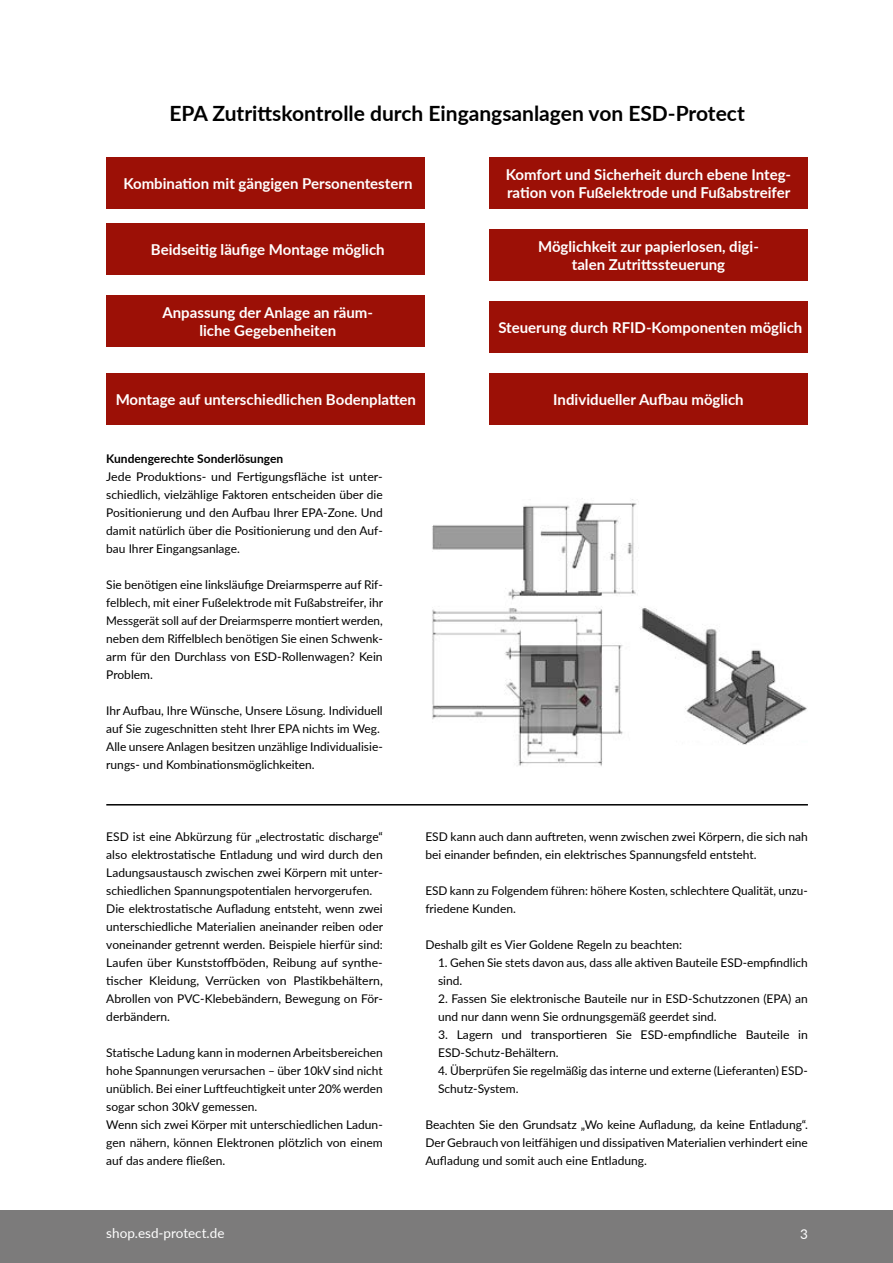
<style>
.page{position:relative;width:893px;height:1263px;background:#fff}
.page>*{position:absolute;margin:0;border:0;box-sizing:border-box;transform-origin:0 0}
.t1{font:700 21px "Lato";color:#000}
.t2{font:700 15px/18px "Lato";color:#fff;text-align:center}
.t3{font:13.5px "Lato";color:#fff}
.t4{font:12px/18px "Lato";color:#000}
.t5{font:700 12px "Lato";color:#000}
</style>
<div class="page">
<div style="left:0;top:1210px;width:893px;height:53px;background:#7c7b7b"></div>
<hr style="left:106px;top:804px;width:702px;height:1px;background:#000">
<div style="left:106px;top:157px;width:319px;height:51px;background:#9c1006"></div>
<div style="left:106px;top:373px;width:319px;height:51px;background:#9c1006"></div>
<div style="left:106px;top:224px;width:319px;height:51px;background:#9c1006"></div>
<div style="left:489px;top:157px;width:319px;height:51px;background:#9c1006"></div>
<div style="left:106px;top:296px;width:319px;height:51px;background:#9c1006"></div>
<div style="left:489px;top:229px;width:319px;height:51px;background:#9c1006"></div>
<div style="left:489px;top:301px;width:319px;height:51px;background:#9c1006"></div>
<div style="left:489px;top:373px;width:319px;height:51px;background:#9c1006"></div>
<img style="left:432px;top:498px;width:375px;height:268px">
<svg style="left:668px;top:745px;width:139px;height:21px"></svg>
<h1 class="t1" style="left:169px;top:98px;width:577px">EPA Zutrittskontrolle durch Eingangsanlagen von ESD-Protect</h1>
<p class="t2" style="left:123px;top:173px;width:291px">Kombination mit gängigen Personentestern</p>
<p class="t2" style="left:151px;top:240px;width:235px">Beidseitig läufige Montage möglich</p>
<p class="t2" style="left:162px;top:303px;width:212px">Anpassung der Anlage an räum&shy;liche Gegebenheiten</p>
<p class="t2" style="left:116px;top:389px;width:302px">Montage auf unterschiedlichen Bodenplatten</p>
<p class="t5" style="left:106px;top:450px;width:179px">Kundengerechte Sonderlösungen</p>
<p class="t4" style="left:106px;top:467px;width:278px;text-align:justify">Jede Produktions- und Fertigungsfläche ist unter&shy;schiedlich, vielzählige Faktoren entscheiden über die Positionierung und den Aufbau Ihrer EPA-Zone. Und damit natürlich über die Positionierung und den Auf&shy;bau Ihrer Eingangsanlage.</p>
<p class="t4" style="left:106px;top:575px;width:278px;text-align:justify">Sie benötigen eine linksläufige Dreiarmsperre auf Rif&shy;felblech, mit einer Fußelektrode mit Fußabstreifer, ihr Messgerät soll auf der Dreiarmsperre montiert werden, neben dem Riffelblech benötigen Sie einen Schwenk&shy;arm für den Durchlass von ESD-Rollenwagen? Kein Problem.</p>
<p class="t4" style="left:106px;top:701px;width:278px">Ihr Aufbau, Ihre Wünsche, Unsere Lösung. Individuell auf Sie zugeschnitten steht Ihrer EPA nichts im Weg.<br>Alle unsere Anlagen besitzen unzählige Individualisie&shy;rungs- und Kombinationsmöglichkeiten.</p>
<p class="t2" style="left:506px;top:164px;width:287px;text-align:left">Komfort und Sicherheit durch ebene Integ&shy;ration von Fußelektrode und Fußabstreifer</p>
<p class="t2" style="left:538px;top:236px;width:222px">Möglichkeit zur papierlosen, digi&shy;talen Zutrittssteuerung</p>
<p class="t2" style="left:498px;top:317px;width:306px">Steuerung durch RFID-Komponenten möglich</p>
<p class="t2" style="left:553px;top:389px;width:192px">Individueller Aufbau möglich</p>
<p class="t4" style="left:106px;top:827px;width:278px">ESD ist eine Abkürzung für „electrostatic discharge“ also elektrostatische Entladung und wird durch den Ladungsaustausch zwischen zwei Körpern mit unter&shy;schiedlichen Spannungspotentialen hervorgerufen.<br>Die elektrostatische Aufladung entsteht, wenn zwei unterschiedliche Materialien aneinander reiben oder voneinander getrennt werden. Beispiele hierfür sind:<br>Laufen über Kunststoffböden, Reibung auf synthe&shy;tischer Kleidung, Verrücken von Plastikbehältern, Abrollen von PVC-Klebebändern, Bewegung on För&shy;derbändern.</p>
<p class="t4" style="left:106px;top:1043px;width:278px">Statische Ladung kann in modernen Arbeitsbereichen hohe Spannungen verursachen – über 10kV sind nicht unüblich. Bei einer Luftfeuchtigkeit unter 20% werden sogar schon 30kV gemessen.<br>Wenn sich zwei Körper mit unterschiedlichen Ladun&shy;gen nähern, können Elektronen plötzlich von einem auf das andere fließen.</p>
<p class="t4" style="left:425px;top:827px;width:384px">ESD kann auch dann auftreten, wenn zwischen zwei Körpern, die sich nah bei einander befinden, ein elektrisches Spannungsfeld entsteht.</p>
<p class="t4" style="left:425px;top:881px;width:384px">ESD kann zu Folgendem führen: höhere Kosten, schlechtere Qualität, unzu&shy;friedene Kunden.</p>
<p class="t4" style="left:425px;top:935px;width:258px">Deshalb gilt es Vier Goldene Regeln zu beachten:</p>
<p class="t4" style="left:438px;top:953px;width:371px">1. Gehen Sie stets davon aus, dass alle aktiven Bauteile ESD-empfindlich sind.</p>
<p class="t4" style="left:438px;top:989px;width:371px">2. Fassen Sie elektronische Bauteile nur in ESD-Schutzzonen (EPA) an und nur dann wenn Sie ordnungsgemäß geerdet sind.</p>
<p class="t4" style="left:438px;top:1025px;width:371px">3. Lagern und transportieren Sie ESD-empfindliche Bauteile in<br>ESD-Schutz-Behältern.</p>
<p class="t4" style="left:438px;top:1061px;width:371px">4. Überprüfen Sie regelmäßig das interne und externe (Lieferanten) ESD-<br>Schutz-System.</p>
<p class="t4" style="left:425px;top:1115px;width:384px;text-align:justify">Beachten Sie den Grundsatz „Wo keine Aufladung, da keine Entladung“.<br>Der Gebrauch von leitfähigen und dissipativen Materialien verhindert eine Aufladung und somit auch eine Entladung.</p>
<p class="t3" style="left:106px;top:1224px;width:120px">shop.esd-protect.de</p>
<p class="t3" style="left:800px;top:1224px;width:9px">3</p>
</div>
